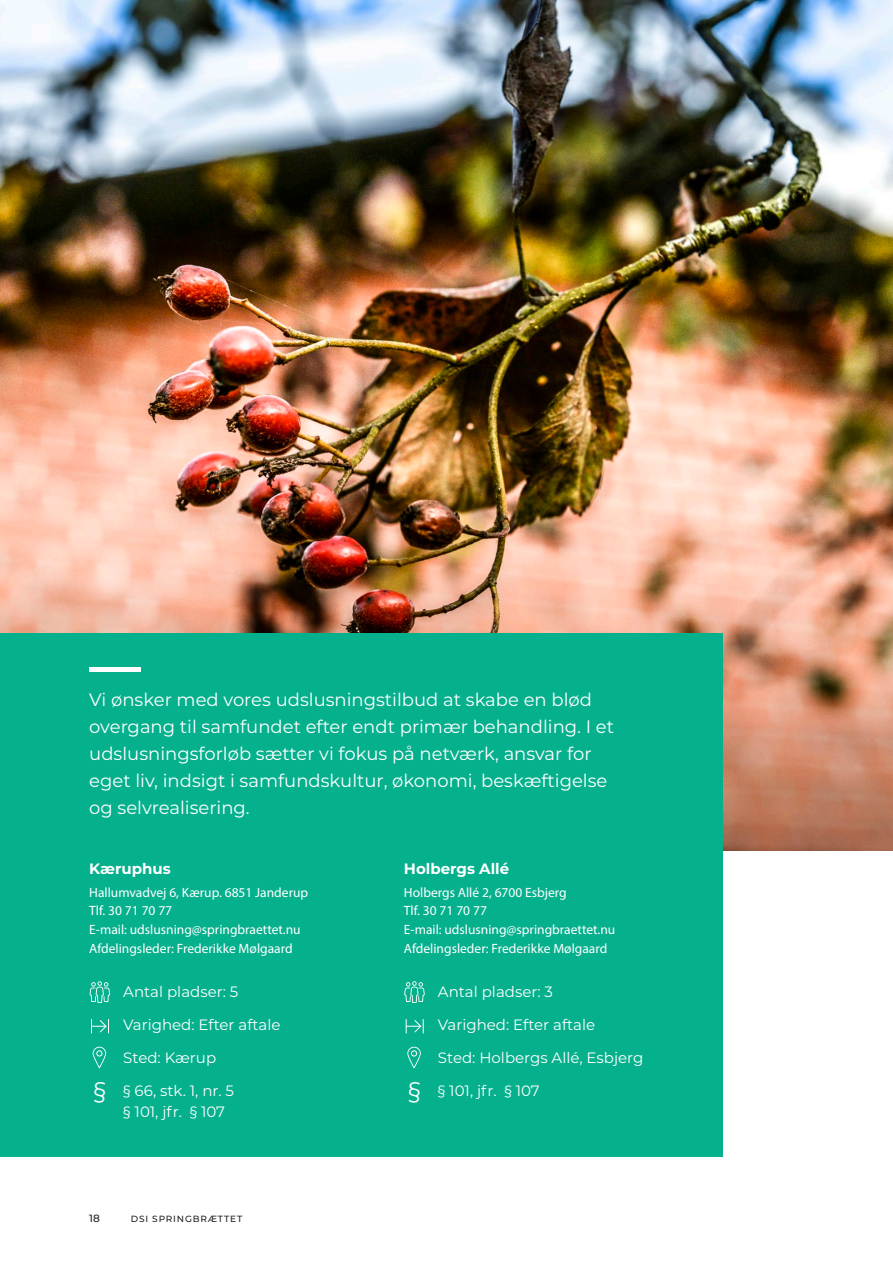
<style>
.page{position:relative;width:893px;height:1263px;background:#fff}
.page>*{position:absolute;margin:0;border:0;box-sizing:border-box;transform-origin:0 0}
.Brød{font:25.5px "Montserrat";color:#fff}
.Center_intro{font:18px/27px "Montserrat";color:#fff}
.Brød-2{font:15px "Montserrat";color:#fff}
.Adresse_overskrift{font:700 15px "Montserrat";color:#fff}
.Brød_u_indryk{font:13.5px "Myriad Pro";color:#fff}
.t1{font:500 10.5px "Montserrat";color:#231f20}
.t2{font:500 9px "Montserrat";letter-spacing:.09em;color:#231f20}
</style>
<div class="page">
<img style="left:0;top:0;width:893px;height:850px">
<div style="left:0;top:634px;width:723px;height:523px;background:#05b08d"></div>
<hr style="left:89px;top:668px;width:51px;height:4px;background:#fff">
<svg style="left:93px;top:1047px;width:13px;height:21px"></svg>
<svg style="left:91px;top:1019px;width:18px;height:14px"></svg>
<svg style="left:90px;top:981px;width:20px;height:22px"></svg>
<svg style="left:407px;top:1047px;width:14px;height:21px"></svg>
<svg style="left:406px;top:1019px;width:18px;height:14px"></svg>
<svg style="left:404px;top:981px;width:21px;height:22px"></svg>
<p class="Center_intro" style="left:89px;top:686px;width:526px">Vi ønsker med vores udslusningstilbud at skabe en blød overgang til samfundet efter endt primær behandling. I et udslusningsforløb sætter vi fokus på netværk, ansvar for eget liv, indsigt i samfundskultur, økonomi, beskæftigelse og selvrealisering.</p>
<p class="Adresse_overskrift" style="left:89px;top:857px;width:83px">Kæruphus</p>
<p class="Brød_u_indryk" style="left:89px;top:884px;width:220px">Hallumvadvej 6, Kærup. 6851 Janderup</p>
<p class="Brød_u_indryk" style="left:89px;top:902px;width:84px">Tlf. 30 71 70 77</p>
<p class="Brød_u_indryk" style="left:89px;top:921px;width:213px">E-mail: udslusning@springbraettet.nu</p>
<p class="Brød_u_indryk" style="left:89px;top:940px;width:205px">Afdelingsleder: Frederikke Mølgaard</p>
<p class="Adresse_overskrift" style="left:404px;top:857px;width:107px">Holbergs Allé</p>
<p class="Brød_u_indryk" style="left:404px;top:884px;width:164px">Holbergs Allé 2, 6700 Esbjerg</p>
<p class="Brød_u_indryk" style="left:404px;top:902px;width:84px">Tlf. 30 71 70 77</p>
<p class="Brød_u_indryk" style="left:404px;top:921px;width:213px">E-mail: udslusning@springbraettet.nu</p>
<p class="Brød_u_indryk" style="left:404px;top:940px;width:205px">Afdelingsleder: Frederikke Mølgaard</p>
<p class="Brød-2" style="left:123px;top:981px;width:117px">Antal pladser: 5</p>
<p class="Brød-2" style="left:123px;top:1014px;width:159px">Varighed: Efter aftale</p>
<p class="Brød-2" style="left:123px;top:1047px;width:94px">Sted: Kærup</p>
<p class="Brød-2" style="left:123px;top:1080px;width:112px">§ 66, stk. 1, nr. 5</p>
<p class="Brød-2" style="left:123px;top:1101px;width:103px">§ 101, jfr. § 107</p>
<p class="Brød-2" style="left:438px;top:981px;width:117px">Antal pladser: 3</p>
<p class="Brød-2" style="left:438px;top:1014px;width:159px">Varighed: Efter aftale</p>
<p class="Brød-2" style="left:438px;top:1047px;width:207px">Sted: Holbergs Allé, Esbjerg</p>
<p class="Brød" style="left:94px;top:1073px;width:14px">§</p>
<p class="Brød" style="left:408px;top:1073px;width:14px">§</p>
<p class="Brød-2" style="left:438px;top:1080px;width:103px">§ 101, jfr. § 107</p>
<p class="t1" style="left:89px;top:1211px;width:12px">18</p>
<p class="t2" style="left:131px;top:1212px;width:113px">DSI SPRINGBRÆTTET</p>
</div>
